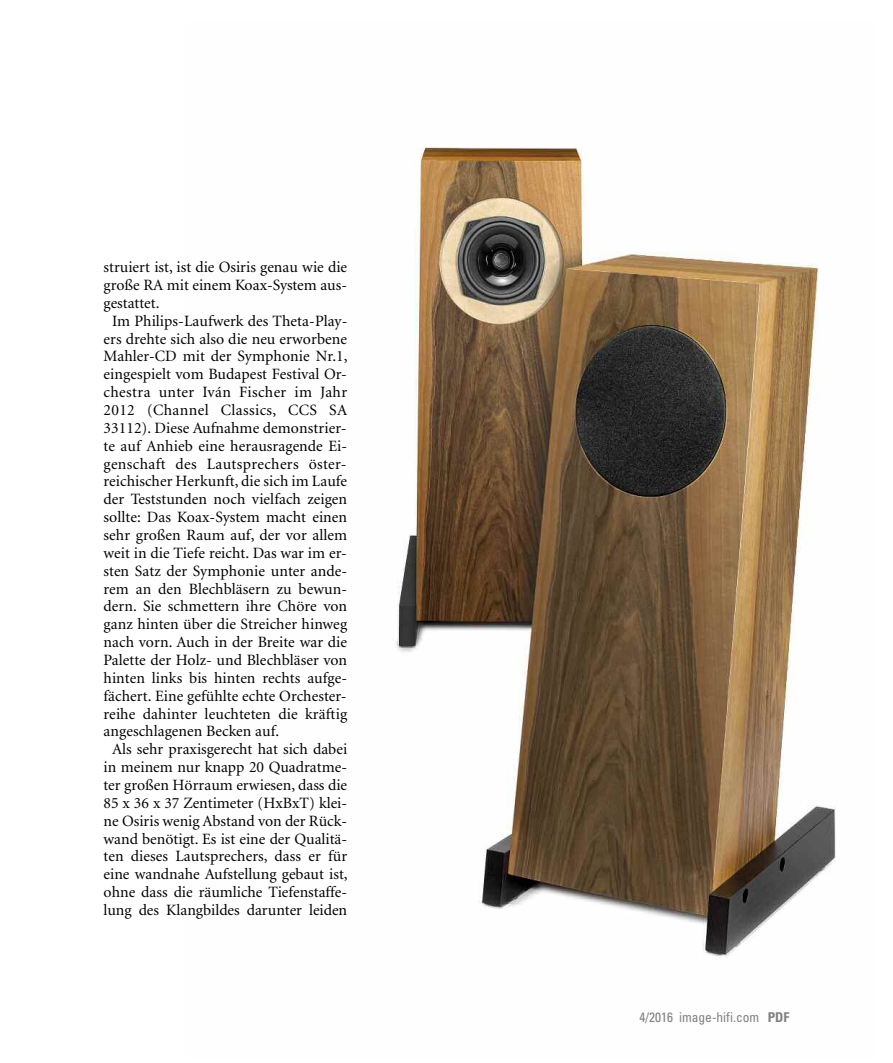
<style>
.page{position:relative;width:893px;height:1063px;background:#fff}
.page>*{position:absolute;margin:0;border:0;box-sizing:border-box;transform-origin:0 0}
.t1{font:15.75px "Minion";letter-spacing:.005em;color:#000}
.t2{font:15.75px "Minion";letter-spacing:.025em;color:#000}
.t3{font:condensed 13.5px "Univers";color:#808080}
.s1{font-weight:700}
</style>
<div class="page">
<img style="left:396px;top:147px;width:440px;height:810px">
<p class="t1" style="left:104px;top:259px;width:245px">struiert ist, ist die Osiris genau wie die</p>
<p class="t1" style="left:104px;top:277px;width:245px">große RA mit einem Koax-System aus-</p>
<p class="t1" style="left:104px;top:295px;width:57px">gestattet.</p>
<p class="t1" style="left:112px;top:313px;width:237px">Im Philips-Laufwerk des Theta-Play-</p>
<p class="t1" style="left:104px;top:331px;width:245px">ers drehte sich also die neu erworbene</p>
<p class="t1" style="left:104px;top:349px;width:246px">Mahler-CD mit der Symphonie Nr.1,</p>
<p class="t1" style="left:104px;top:366px;width:245px">eingespielt vom Budapest Festival Or-</p>
<p class="t2" style="left:104px;top:384px;width:245px">chestra unter Iván Fischer im Jahr</p>
<p class="t2" style="left:104px;top:402px;width:245px">2012 (Channel Classics, CCS SA</p>
<p class="t1" style="left:104px;top:420px;width:245px">33112). Diese Aufnahme demonstrier-</p>
<p class="t1" style="left:104px;top:438px;width:245px">te auf Anhieb eine herausragende Ei-</p>
<p class="t2" style="left:104px;top:456px;width:245px">genschaft des Lautsprechers öster-</p>
<p class="t1" style="left:104px;top:474px;width:245px">reichischer Herkunft, die sich im Laufe</p>
<p class="t1" style="left:104px;top:491px;width:245px">der Teststunden noch vielfach zeigen</p>
<p class="t1" style="left:104px;top:509px;width:245px">sollte: Das Koax-System macht einen</p>
<p class="t1" style="left:104px;top:527px;width:245px">sehr großen Raum auf, der vor allem</p>
<p class="t1" style="left:104px;top:545px;width:245px">weit in die Tiefe reicht. Das war im er-</p>
<p class="t1" style="left:104px;top:563px;width:245px">sten Satz der Symphonie unter ande-</p>
<p class="t1" style="left:104px;top:581px;width:245px">rem an den Blechbläsern zu bewun-</p>
<p class="t1" style="left:104px;top:599px;width:245px">dern. Sie schmettern ihre Chöre von</p>
<p class="t1" style="left:104px;top:617px;width:245px">ganz hinten über die Streicher hinweg</p>
<p class="t1" style="left:104px;top:634px;width:245px">nach vorn. Auch in der Breite war die</p>
<p class="t1" style="left:104px;top:652px;width:245px">Palette der Holz- und Blechbläser von</p>
<p class="t1" style="left:104px;top:670px;width:245px">hinten links bis hinten rechts aufge-</p>
<p class="t1" style="left:104px;top:688px;width:245px">fächert. Eine gefühlte echte Orchester-</p>
<p class="t1" style="left:104px;top:706px;width:245px">reihe dahinter leuchteten die kräftig</p>
<p class="t1" style="left:104px;top:724px;width:177px">angeschlagenen Becken auf.</p>
<p class="t1" style="left:112px;top:742px;width:237px">Als sehr praxisgerecht hat sich dabei</p>
<p class="t1" style="left:104px;top:759px;width:245px">in meinem nur knapp 20 Quadratme-</p>
<p class="t1" style="left:104px;top:777px;width:245px">ter großen Hörraum erwiesen, dass die</p>
<p class="t1" style="left:104px;top:795px;width:245px">85 x 36 x 37 Zentimeter (HxBxT) klei-</p>
<p class="t1" style="left:104px;top:813px;width:245px">ne Osiris wenig Abstand von der Rück-</p>
<p class="t1" style="left:104px;top:831px;width:245px">wand benötigt. Es ist eine der Qualitä-</p>
<p class="t1" style="left:104px;top:849px;width:245px">ten dieses Lautsprechers, dass er für</p>
<p class="t1" style="left:104px;top:867px;width:246px">eine wandnahe Aufstellung gebaut ist,</p>
<p class="t1" style="left:104px;top:884px;width:245px">ohne dass die räumliche Tiefenstaffe-</p>
<p class="t1" style="left:104px;top:902px;width:245px">lung des Klangbildes darunter leiden</p>
<p class="t3" style="left:639px;top:1009px;width:152px">4/2016 image-hifi.com <span class="s1">PDF</span></p>
</div>
